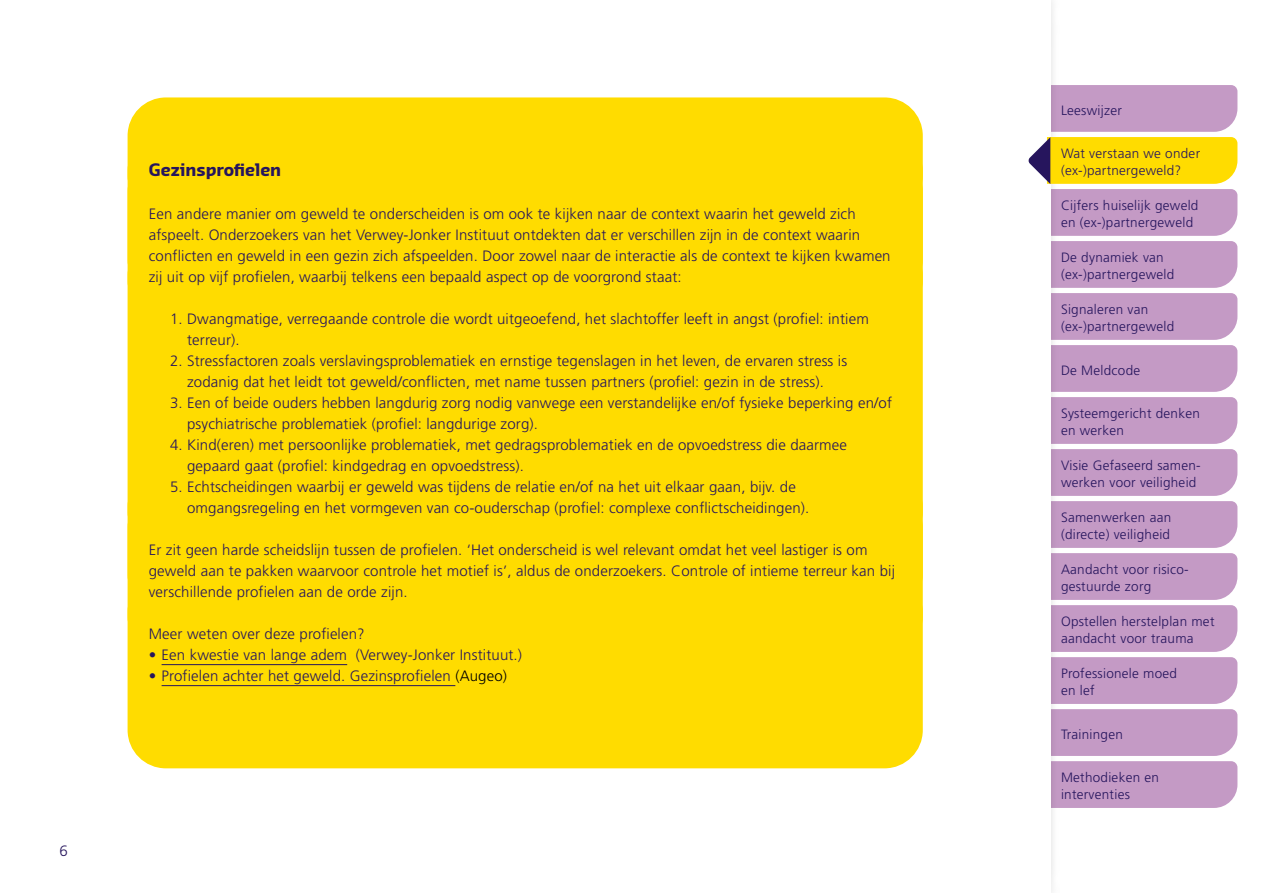
<style>
.page{position:relative;width:1263px;height:893px;background:#fff}
.page>*{position:absolute;margin:0;border:0;box-sizing:border-box;transform-origin:0 0}
.t1{font:700 16.5px "Sansa Pro";color:#26155d}
.t2{font:300 15px/21px "Frutiger LT Pro";letter-spacing:.01em;color:#26155d}
.t3{font:300 13.5px/17.2px "Frutiger LT Pro";letter-spacing:.02em;color:#26155d}
.s1{color:#000}
</style>
<div class="page">
<svg style="left:1028px;top:85px;width:209px;height:723px"></svg>
<div style="left:128px;top:97px;width:795px;height:671px;background:#ffdc00;border-radius:38px"></div>
<hr style="left:162px;top:664px;width:185px;height:1px;background:#26155d">
<hr style="left:162px;top:685px;width:293px;height:1px;background:#26155d">
<p class="t2" style="left:60px;top:840px;width:10px">6</p>
<p class="t1" style="left:149px;top:158px;width:134px">Gezinsprofielen</p>
<p class="t2" style="left:149px;top:203px;width:743px">Een andere manier om geweld te onderscheiden is om ook te kijken naar de context waarin het geweld zich afspeelt. Onderzoekers van het Verwey-Jonker Instituut ontdekten dat er verschillen zijn in de context waarin conflicten en geweld in een gezin zich afspeelden. Door zowel naar de interactie als de context te kijken kwamen zij uit op vijf profielen, waarbij telkens een bepaald aspect op de voorgrond staat:</p>
<p class="t2" style="left:187px;top:308px;width:683px;text-indent:-17px">1. Dwangmatige, verregaande controle die wordt uitgeoefend, het slachtoffer leeft in angst (profiel: intiem terreur).</p>
<p class="t2" style="left:170px;top:350px;width:679px;text-align:center">2. Stressfactoren zoals verslavingsproblematiek en ernstige tegenslagen in het leven, de ervaren stress is zodanig dat het leidt tot geweld/conflicten, met name tussen partners (profiel: gezin in de stress).</p>
<p class="t2" style="left:187px;top:392px;width:706px;text-indent:-17px">3. Een of beide ouders hebben langdurig zorg nodig vanwege een verstandelijke en/of fysieke beperking en/of psychiatrische problematiek (profiel: langdurige zorg).</p>
<p class="t2" style="left:187px;top:434px;width:661px;text-indent:-17px">4. Kind(eren) met persoonlijke problematiek, met gedragsproblematiek en de opvoedstress die daarmee gepaard gaat (profiel: kindgedrag en opvoedstress).</p>
<p class="t2" style="left:187px;top:476px;width:624px;text-indent:-17px">5. Echtscheidingen waarbij er geweld was tijdens de relatie en/of na het uit elkaar gaan, bijv. de omgangsregeling en het vormgeven van co-ouderschap (profiel: complexe conflictscheidingen).</p>
<p class="t2" style="left:149px;top:539px;width:748px">Er zit geen harde scheidslijn tussen de profielen. ‘Het onderscheid is wel relevant omdat het veel lastiger is om geweld aan te pakken waarvoor controle het motief is’, aldus de onderzoekers. Controle of intieme terreur kan bij verschillende profielen aan de orde zijn.</p>
<p class="t2" style="left:149px;top:623px;width:217px">Meer weten over deze profielen?</p>
<p class="t2" style="left:149px;top:644px;width:375px">• Een kwestie van lange adem (Verwey-Jonker Instituut.)</p>
<p class="t2" style="left:149px;top:665px;width:360px">• Profielen achter het geweld. Gezinsprofielen <span class="s1">(Augeo)</span></p>
<p class="t3" style="left:1061px;top:101px;width:62px">Leeswijzer</p>
<p class="t3" style="left:1061px;top:145px;width:141px">Wat verstaan we onder (ex-)partnergeweld?</p>
<p class="t3" style="left:1061px;top:197px;width:139px">Cijfers huiselijk geweld en (ex-)partnergeweld</p>
<p class="t3" style="left:1061px;top:249px;width:115px">De dynamiek van (ex-)partnergeweld</p>
<p class="t3" style="left:1061px;top:301px;width:115px">Signaleren van (ex-)partnergeweld</p>
<p class="t3" style="left:1061px;top:361px;width:81px">De Meldcode</p>
<p class="t3" style="left:1061px;top:405px;width:140px">Systeemgericht denken en werken</p>
<p class="t3" style="left:1061px;top:457px;width:141px">Visie Gefaseerd samen&shy;werken voor veiligheid</p>
<p class="t3" style="left:1061px;top:509px;width:112px">Samenwerken aan (directe) veiligheid</p>
<p class="t3" style="left:1061px;top:561px;width:129px">Aandacht voor risico&shy;gestuurde zorg</p>
<p class="t3" style="left:1061px;top:613px;width:155px">Opstellen herstelplan met aandacht voor trauma</p>
<p class="t3" style="left:1061px;top:665px;width:118px">Professionele moed en lef</p>
<p class="t3" style="left:1061px;top:725px;width:63px">Trainingen</p>
<p class="t3" style="left:1061px;top:769px;width:100px">Methodieken en interventies</p>
</div>
